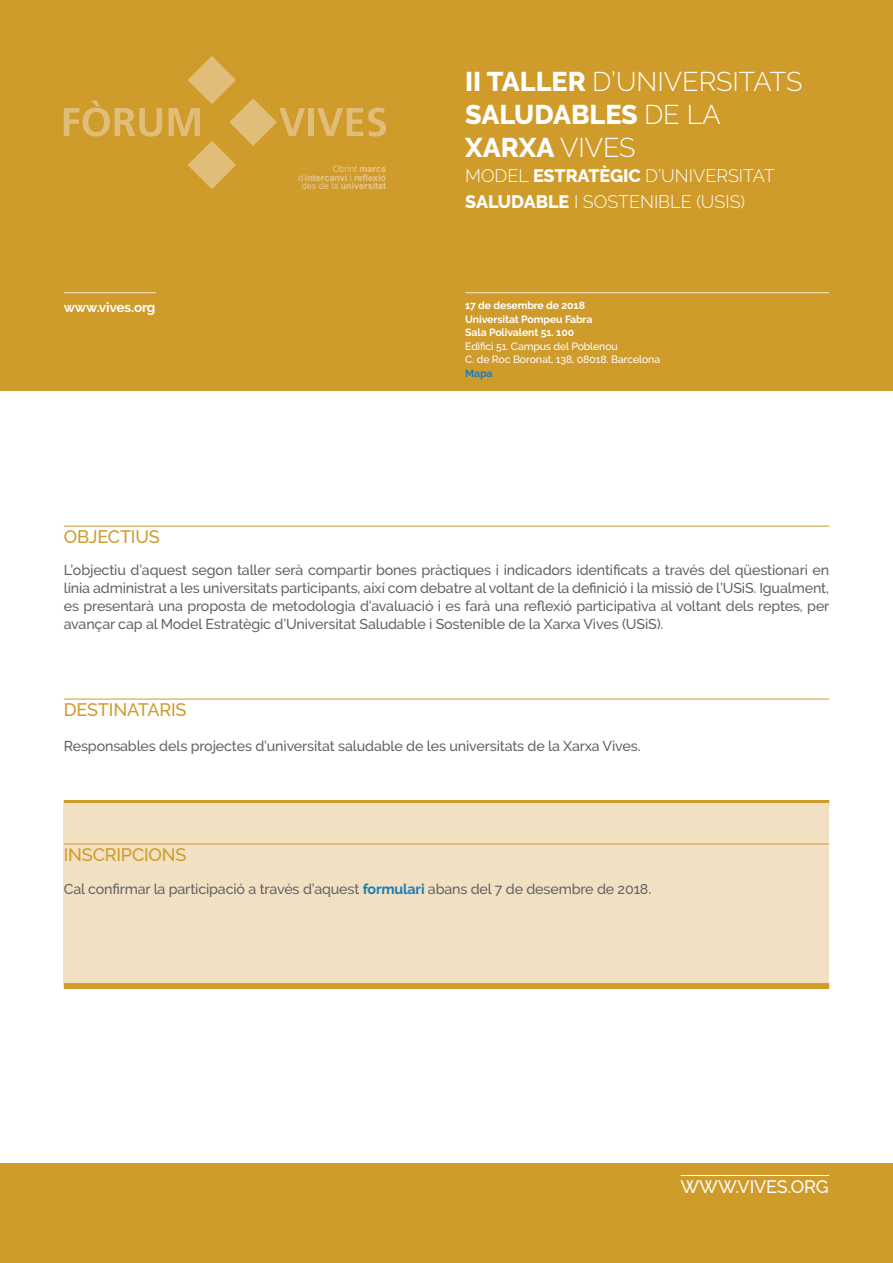
<style>
.page{position:relative;width:893px;height:1263px;background:#fff}
.page>*{position:absolute;margin:0;border:0;box-sizing:border-box;transform-origin:0 0}
.t1{font:800 27px "Raleway";color:#fff}
.t2{font:300 27px "Raleway";color:#fff}
.t3{font:300 18px/25.5px "Raleway";color:#fff}
.titol_amb_linia{font:500 18px "Raleway";letter-spacing:-.01em;color:#cf9b2a}
.titol_amb_linia-2{font:500 18px "Raleway";letter-spacing:-.01em;color:#fdfcf9}
.t4{font:500 14.25px/18px "Raleway";letter-spacing:-.01em;color:#636366;text-align:justify}
.t5{font:700 13.5px "Raleway";letter-spacing:-.01em;color:#fff}
.t6{font:500 10.5px "Raleway";letter-spacing:-.01em;color:#fff}
.t7{font:700 10.5px "Raleway";letter-spacing:-.01em;color:#fff}
.t8{font:700 10.5px "Raleway";color:#197eb7}
.t9{font:700 9.15px/8.6px "Arial";letter-spacing:-.01em;color:#e5c68c;text-align:center}
.t10{font:9.15px "Arial";letter-spacing:-.01em;color:#e5c68c}
.s1{font-weight:700}
.s2{font-weight:400}
.s3{font-weight:800}
.s4{font-weight:300}
.s5{font-weight:700;color:#197eb7}
</style>
<div class="page">
<div style="left:0;top:0;width:893px;height:391px;background:#cf9b2a"></div>
<hr style="left:465px;top:292px;width:364px;height:1px;background:#f4e7cc">
<hr style="left:64px;top:292px;width:92px;height:1px;background:#f4e7cc">
<svg style="left:64px;top:100px;width:98px;height:37px"></svg>
<div style="left:308px;top:108px;width:6px;height:28px;background:#e1bd7a"></div>
<svg style="left:317px;top:108px;width:69px;height:29px"></svg>
<svg style="left:169px;top:56px;width:136px;height:133px"></svg>
<hr style="left:64px;top:526px;width:765px;height:1px;background:#cf9b2a">
<div style="left:0;top:1164px;width:893px;height:99px;background:#cf9b2a"></div>
<hr style="left:681px;top:1175px;width:148px;height:1px;background:#fdfcf9">
<div style="left:64px;top:800px;width:765px;height:6px;background:#cf9b2a"></div>
<div style="left:64px;top:983px;width:765px;height:6px;background:#cf9b2a"></div>
<div style="left:64px;top:803px;width:765px;height:180px;background:#f1e0c1"></div>
<hr style="left:64px;top:843px;width:765px;height:1px;background:#cf9b2a">
<hr style="left:64px;top:699px;width:765px;height:1px;background:#cf9b2a">
<p class="t5" style="left:64px;top:300px;width:93px">www.vives.org</p>
<p class="t10" style="left:333px;top:163px;width:55px">Obrint <span class="s1">marcs</span></p>
<p class="t9" style="left:298px;top:173px;width:90px"><span class="s2">d’</span>intercanvi <span class="s2">i</span> reflexió <span class="s2">des de la</span> universitat</p>
<p class="t2" style="left:465px;top:66px;width:339px"><span class="s3">II TALLER</span> D’UNIVERSITATS</p>
<p class="t1" style="left:465px;top:99px;width:257px">SALUDABLES <span class="s4">DE LA</span></p>
<p class="t1" style="left:465px;top:132px;width:172px">XARXA <span class="s4">VIVES</span></p>
<p class="t3" style="left:465px;top:163px;width:311px">MODEL <span class="s3">ESTRATÈGIC</span> D’UNIVERSITAT<br><span class="s3">SALUDABLE</span> I SOSTENIBLE (USIS)</p>
<p class="t7" style="left:465px;top:299px;width:121px">17 de desembre de 2018</p>
<p class="t7" style="left:465px;top:313px;width:129px">Universitat Pompeu Fabra</p>
<p class="t7" style="left:465px;top:326px;width:110px">Sala Polivalent 51. 100</p>
<p class="t6" style="left:465px;top:340px;width:154px">Edifici 51. Campus del Poblenou</p>
<p class="t6" style="left:465px;top:353px;width:196px">C. de Roc Boronat, 138, 08018. Barcelona</p>
<p class="t8" style="left:465px;top:367px;width:29px">Mapa</p>
<p class="titol_amb_linia" style="left:64px;top:527px;width:98px">OBJECTIUS</p>
<p class="t4" style="left:64px;top:561px;width:767px">L’objectiu d’aquest segon taller serà compartir bones pràctiques i indicadors identificats a través del qüestionari en línia administrat a les universitats participants, així com debatre al voltant de la definició i la missió de l’USiS. Igualment, es presentarà una proposta de metodologia d’avaluació i es farà una reflexió participativa al voltant dels reptes, per avançar cap al Model Estratègic d’Universitat Saludable i Sostenible de la Xarxa Vives (USiS).</p>
<p class="titol_amb_linia" style="left:64px;top:700px;width:124px">DESTINATARIS</p>
<p class="t4" style="left:64px;top:737px;width:578px">Responsables dels projectes d’universitat saludable de les universitats de la Xarxa Vives.</p>
<p class="titol_amb_linia" style="left:64px;top:844px;width:124px">INSCRIPCIONS</p>
<p class="t4" style="left:64px;top:880px;width:589px">Cal confirmar la participació a través d’aquest <span class="s5">formulari</span> abans del 7 de desembre de 2018.</p>
<p class="titol_amb_linia-2" style="left:681px;top:1176px;width:150px">WWW.VIVES.ORG</p>
</div>
